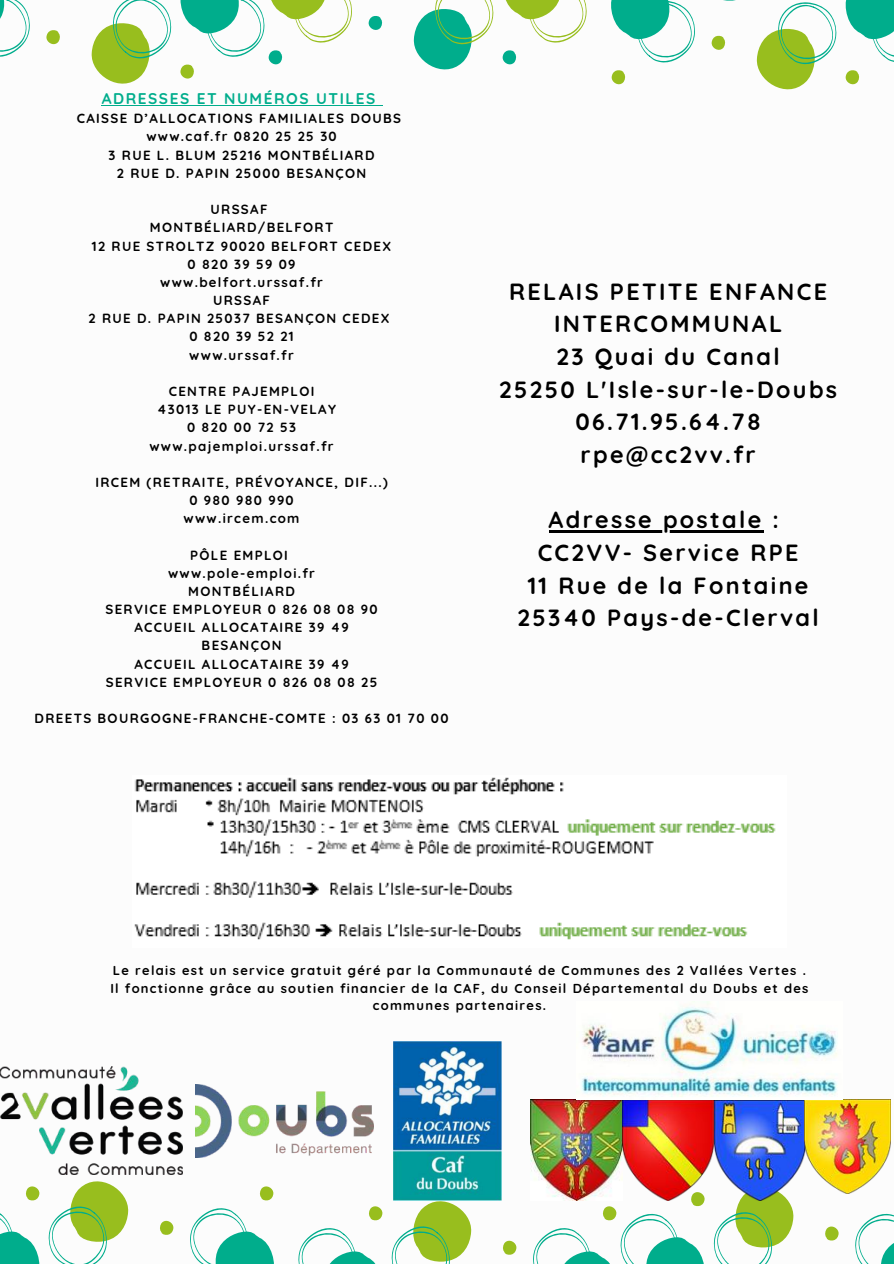
<style>
.page{position:relative;width:894px;height:1264px;background:#fff}
.page>*{position:absolute;margin:0;border:0;box-sizing:border-box;transform-origin:0 0}
.t1{font:700 23.4px/32.7px "Quicksand";letter-spacing:.1em;color:#000;text-align:center}
.t2{font:700 15.45px "Quicksand";letter-spacing:.1em;color:#00ad8c}
.t3{font:700 13.2px/18.1px "Quicksand";letter-spacing:.1em;color:#000;text-align:center}
.t4{font:700 12.9px/17.2px "Quicksand";letter-spacing:.1em;color:#000;text-align:center}
</style>
<div class="page">
<svg style="left:855px;top:1213px;width:38px;height:50px"></svg>
<svg style="left:825px;top:1226px;width:13px;height:14px"></svg>
<svg style="left:713px;top:1200px;width:81px;height:63px"></svg>
<svg style="left:533px;top:1200px;width:172px;height:63px"></svg>
<svg style="left:503px;top:1240px;width:13px;height:14px"></svg>
<svg style="left:369px;top:1206px;width:13px;height:14px"></svg>
<svg style="left:391px;top:1201px;width:81px;height:62px"></svg>
<svg style="left:298px;top:1228px;width:77px;height:35px"></svg>
<svg style="left:259px;top:1186px;width:14px;height:14px"></svg>
<svg style="left:190px;top:1208px;width:84px;height:55px"></svg>
<svg style="left:160px;top:1220px;width:14px;height:15px"></svg>
<svg style="left:25px;top:1186px;width:15px;height:14px"></svg>
<svg style="left:48px;top:1181px;width:81px;height:82px"></svg>
<svg style="left:0;top:1213px;width:40px;height:50px"></svg>
<svg style="left:0;top:0;width:30px;height:57px"></svg>
<svg style="left:46px;top:30px;width:14px;height:15px"></svg>
<svg style="left:91px;top:0;width:261px;height:84px"></svg>
<svg style="left:368px;top:16px;width:15px;height:14px"></svg>
<svg style="left:413px;top:0;width:174px;height:69px"></svg>
<svg style="left:845px;top:70px;width:14px;height:15px"></svg>
<svg style="left:611px;top:0;width:225px;height:89px"></svg>
<svg style="left:845px;top:0;width:48px;height:62px"></svg>
<img style="left:195px;top:1084px;width:178px;height:73px">
<img style="left:0;top:1066px;width:182px;height:108px">
<img style="left:393px;top:1041px;width:108px;height:159px">
<img style="left:530px;top:1099px;width:274px;height:101px">
<img style="left:804px;top:1099px;width:86px;height:94px">
<img style="left:134px;top:777px;width:642px;height:163px">
<img style="left:581px;top:1001px;width:257px;height:96px">
<hr style="left:102px;top:105px;width:275px;height:1px;background:#00ad8c">
<hr style="left:548px;top:530px;width:215px;height:3px;background:#000">
<p class="t2" style="left:102px;top:89px;width:275px">ADRESSES ET NUMÉROS UTILES</p>
<p class="t3" style="left:77px;top:109px;width:326px">CAISSE D’ALLOCATIONS FAMILIALES DOUBS www.caf.fr 0820 25 25 30<br>3 RUE L. BLUM 25216 MONTBÉLIARD<br>2 RUE D. PAPIN 25000 BESANÇON</p>
<p class="t3" style="left:89px;top:200px;width:304px">URSSAF<br>MONTBÉLIARD/BELFORT<br>12 RUE STROLTZ 90020 BELFORT CEDEX<br>0 820 39 59 09<br>www.belfort.urssaf.fr<br>URSSAF<br>2 RUE D. PAPIN 25037 BESANÇON CEDEX<br>0 820 39 52 21<br>www.urssaf.fr</p>
<p class="t3" style="left:149px;top:382px;width:188px">CENTRE PAJEMPLOI<br>43013 LE PUY-EN-VELAY<br>0 820 00 72 53 www.pajemploi.urssaf.fr</p>
<p class="t3" style="left:95px;top:473px;width:294px">IRCEM (RETRAITE, PRÉVOYANCE, DIF...)<br>0 980 980 990<br>www.ircem.com</p>
<p class="t3" style="left:105px;top:545px;width:273px">PÔLE EMPLOI<br>www.pole-emploi.fr<br>MONTBÉLIARD<br>SERVICE EMPLOYEUR 0 826 08 08 90<br>ACCUEIL ALLOCATAIRE 39 49<br>BESANÇON<br>ACCUEIL ALLOCATAIRE 39 49<br>SERVICE EMPLOYEUR 0 826 08 08 25</p>
<p class="t3" style="left:35px;top:709px;width:415px">DREETS BOURGOGNE-FRANCHE-COMTE : 03 63 01 70 00</p>
<h1 class="t1" style="left:499px;top:274px;width:339px">RELAIS PETITE ENFANCE<br>INTERCOMMUNAL<br>23 Quai du Canal<br>25250 L'Isle-sur-le-Doubs<br>06.71.95.64.78 rpe@cc2vv.fr</h1>
<h1 class="t1" style="left:517px;top:503px;width:303px">Adresse postale :<br>CC2VV- Service RPE<br>11 Rue de la Fontaine<br>25340 Pays-de-Clerval</h1>
<p class="t4" style="left:110px;top:962px;width:699px">Le relais est un service gratuit géré par la Communauté de Communes des 2 Vallées Vertes .<br>Il fonctionne grâce au soutien financier de la CAF, du Conseil Départemental du Doubs et des communes partenaires.</p>
</div>
